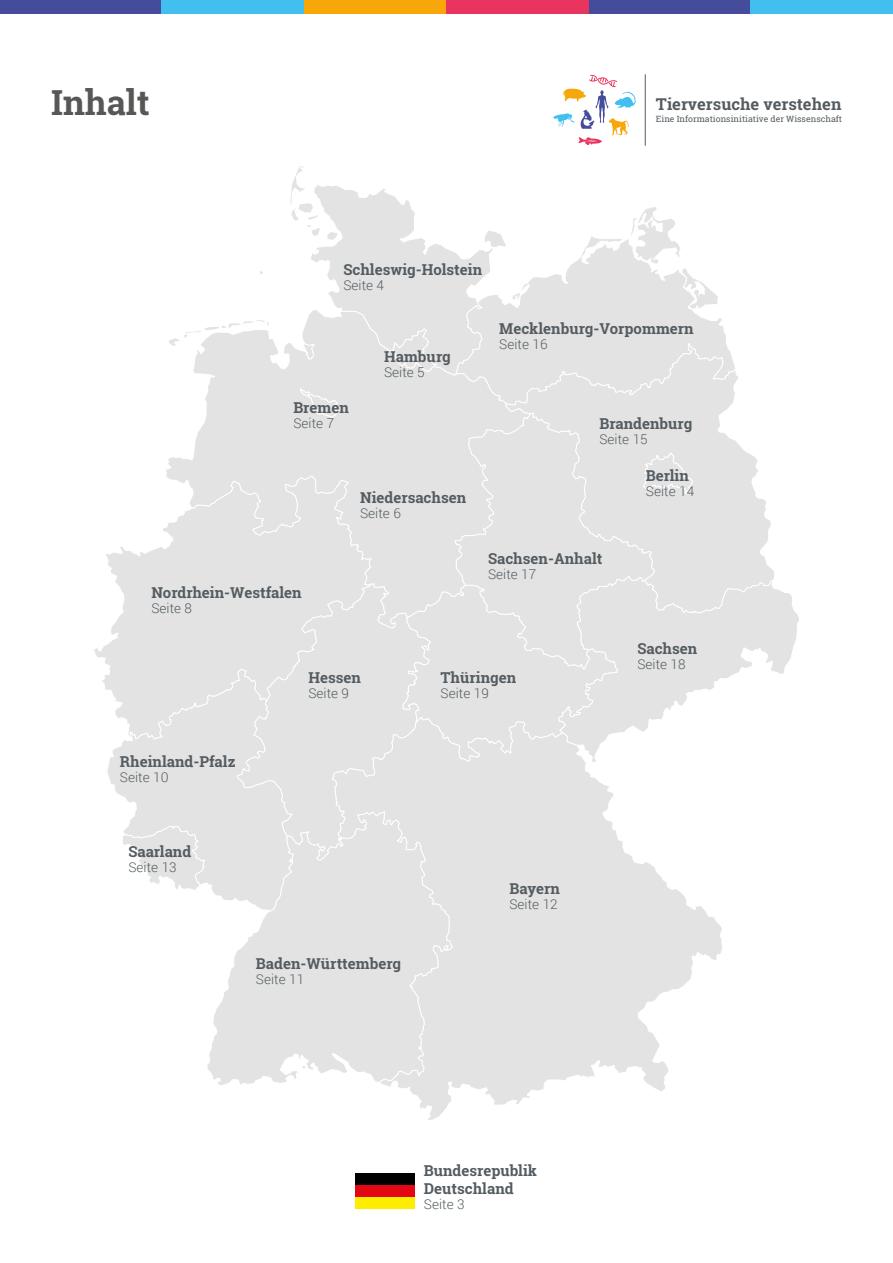
<style>
.page{position:relative;width:893px;height:1263px;background:#fff}
.page>*{position:absolute;margin:0;border:0;box-sizing:border-box;transform-origin:0 0}
.t1{font:700 34.5px "Roboto Slab";color:#575756}
.t2{font:700 16.5px "Roboto Slab";color:#545c61}
.t3{font:700 15px/18px "Roboto Slab";color:#545c61}
.t4{font:300 13.5px "Roboto";letter-spacing:.005em;color:#545c61}
.t5{font:8.7px "Roboto Slab";color:#545c61}
</style>
<div class="page">
<svg style="left:389px;top:763px;width:333px;height:357px"></svg>
<svg style="left:207px;top:811px;width:246px;height:275px;background:#e6e6e6"></svg>
<svg style="left:301px;top:1065px;width:6px;height:5px"></svg>
<div style="left:294px;top:629px;width:137px;height:231px;background:#e3e3e3"></div>
<svg style="left:107px;top:741px;width:187px;height:171px"></svg>
<svg style="left:94px;top:546px;width:279px;height:195px;background:#e6e6e6"></svg>
<svg style="left:163px;top:339px;width:342px;height:290px;background:#e5e5e5"></svg>
<svg style="left:169px;top:320px;width:100px;height:26px"></svg>
<svg style="left:290px;top:166px;width:215px;height:252px"></svg>
<svg style="left:631px;top:207px;width:44px;height:27px"></svg>
<svg style="left:455px;top:234px;width:271px;height:172px"></svg>
<svg style="left:505px;top:342px;width:269px;height:234px;background:#e6e6e6"></svg>
<svg style="left:642px;top:451px;width:52px;height:44px;background:#e5e5e5"></svg>
<div style="left:402px;top:576px;width:156px;height:187px;background:#e3e3e3"></div>
<svg style="left:558px;top:575px;width:241px;height:189px"></svg>
<div style="left:356px;top:1173px;width:59px;height:12px;background:#000"></div>
<div style="left:356px;top:1185px;width:59px;height:12px;background:#e30613"></div>
<div style="left:356px;top:1197px;width:59px;height:12px;background:#ffed00"></div>
<hr style="left:645px;top:74px;width:1px;height:72px;background:#545c61">
<svg style="left:553px;top:74px;width:83px;height:72px"></svg>
<div style="left:303px;top:0;width:143px;height:13px;background:#f7a70a"></div>
<div style="left:160px;top:0;width:143px;height:13px;background:#41c0f0"></div>
<div style="left:0;top:0;width:160px;height:13px;background:#454c9b"></div>
<div style="left:446px;top:0;width:143px;height:13px;background:#e8345e"></div>
<div style="left:750px;top:0;width:143px;height:13px;background:#41c0f0"></div>
<div style="left:589px;top:0;width:161px;height:13px;background:#454c9b"></div>
<h1 class="t1" style="left:51px;top:79px;width:100px">Inhalt</h1>
<p class="t2" style="left:656px;top:93px;width:187px">Tierversuche verstehen</p>
<p class="t5" style="left:656px;top:112px;width:187px">Eine Informationsinitiative der Wissenschaft</p>
<p class="t3" style="left:343px;top:260px;width:140px">Schleswig-Holstein</p>
<p class="t4" style="left:343px;top:276px;width:42px">Seite 4</p>
<p class="t3" style="left:293px;top:399px;width:57px">Bremen</p>
<p class="t4" style="left:293px;top:414px;width:42px">Seite 7</p>
<p class="t3" style="left:384px;top:347px;width:68px">Hamburg</p>
<p class="t4" style="left:384px;top:362px;width:42px">Seite 5</p>
<p class="t3" style="left:360px;top:489px;width:108px">Niedersachsen</p>
<p class="t4" style="left:360px;top:504px;width:42px">Seite 6</p>
<p class="t3" style="left:499px;top:319px;width:196px">Mecklenburg-Vorpommern</p>
<p class="t4" style="left:499px;top:335px;width:50px">Seite 16</p>
<p class="t3" style="left:599px;top:414px;width:94px">Brandenburg</p>
<p class="t4" style="left:599px;top:430px;width:50px">Seite 15</p>
<p class="t3" style="left:646px;top:466px;width:44px">Berlin</p>
<p class="t4" style="left:646px;top:482px;width:50px">Seite 14</p>
<p class="t3" style="left:488px;top:549px;width:116px">Sachsen-Anhalt</p>
<p class="t4" style="left:488px;top:565px;width:50px">Seite 17</p>
<p class="t3" style="left:151px;top:583px;width:152px">Nordrhein-Westfalen</p>
<p class="t4" style="left:151px;top:598px;width:42px">Seite 8</p>
<p class="t3" style="left:120px;top:752px;width:117px">Rheinland-Pfalz</p>
<p class="t4" style="left:120px;top:767px;width:50px">Seite 10</p>
<p class="t3" style="left:128px;top:842px;width:64px">Saarland</p>
<p class="t4" style="left:128px;top:857px;width:50px">Seite 13</p>
<p class="t3" style="left:308px;top:669px;width:54px">Hessen</p>
<p class="t4" style="left:308px;top:684px;width:42px">Seite 9</p>
<p class="t3" style="left:256px;top:954px;width:147px">Baden-Württemberg</p>
<p class="t4" style="left:256px;top:970px;width:50px">Seite 11</p>
<p class="t3" style="left:441px;top:669px;width:77px">Thüringen</p>
<p class="t4" style="left:441px;top:684px;width:50px">Seite 19</p>
<p class="t3" style="left:509px;top:879px;width:52px">Bayern</p>
<p class="t4" style="left:509px;top:895px;width:50px">Seite 12</p>
<p class="t3" style="left:424px;top:1161px;width:115px">Bundesrepublik<br>Deutschland</p>
<p class="t4" style="left:424px;top:1195px;width:42px">Seite 3</p>
<p class="t3" style="left:637px;top:639px;width:62px">Sachsen</p>
<p class="t4" style="left:637px;top:655px;width:50px">Seite 18</p>
</div>
